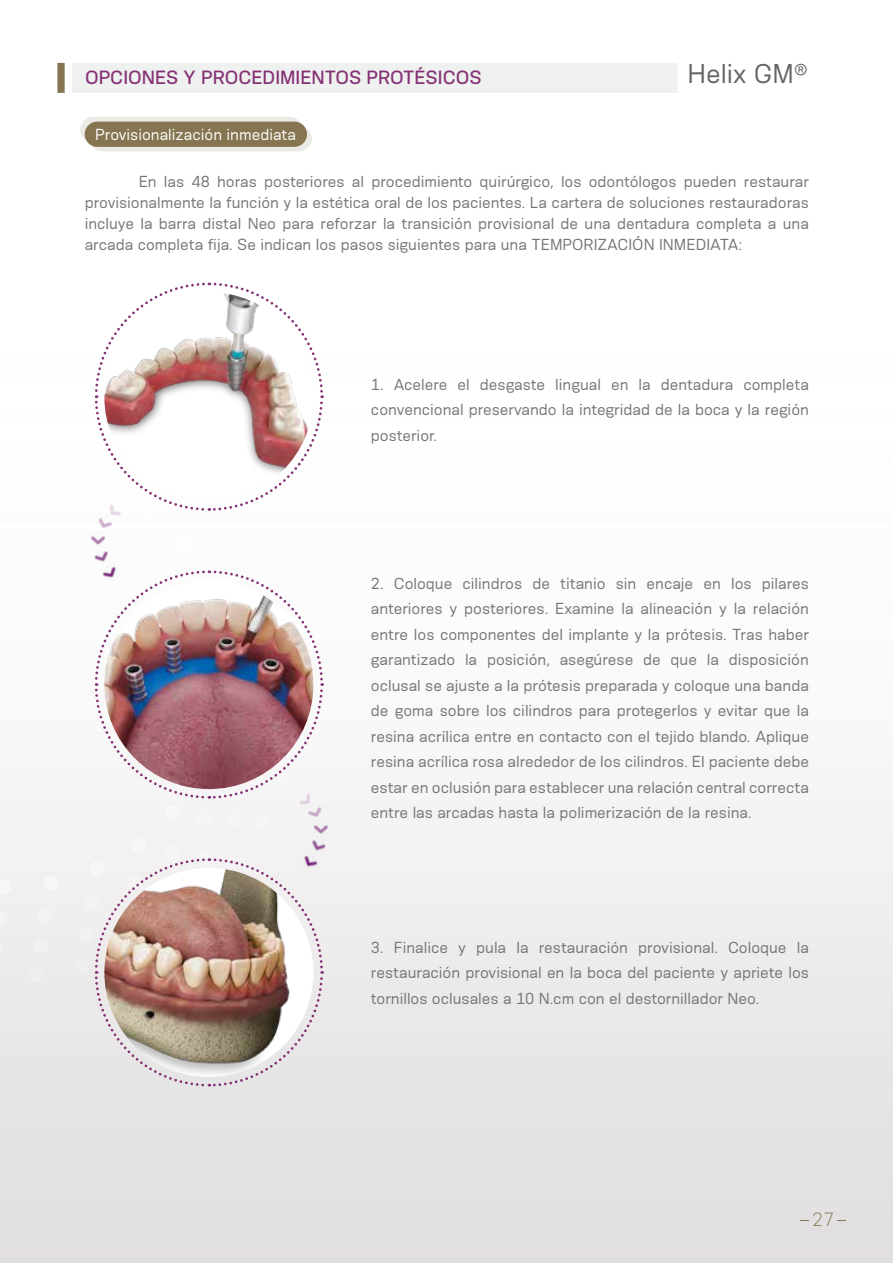
<style>
.page{position:relative;width:893px;height:1263px;background:#fff}
.page>*{position:absolute;margin:0;border:0;box-sizing:border-box;transform-origin:0 0}
.t1{font:25.5px "Konsens";color:#636569}
.t2{font:500 18px "Konsens";color:#853275}
.t3{font:300 18px "Konsens";color:#857550}
.t4{font:15px/25.5px "Konsens";color:#747575;text-align:justify}
.t5{font:15px "Konsens";color:#fff}
</style>
<div class="page">
<img style="left:0;top:62px;width:893px;height:1201px">
<svg style="left:3px;top:879px;width:1px;height:15px"></svg>
<svg style="left:15px;top:424px;width:1px;height:15px"></svg>
<svg style="left:0;top:910px;width:1px;height:15px"></svg>
<svg style="left:13px;top:397px;width:1px;height:15px"></svg>
<svg style="left:0;top:941px;width:1px;height:15px"></svg>
<div style="left:19px;top:694px;width:6px;height:297px;background:#f3f2f2"></div>
<svg style="left:17px;top:362px;width:8px;height:295px"></svg>
<svg style="left:10px;top:369px;width:1px;height:15px"></svg>
<svg style="left:0;top:658px;width:1px;height:16px"></svg>
<svg style="left:0;top:969px;width:1px;height:15px"></svg>
<svg style="left:80px;top:117px;width:222px;height:25px"></svg>
<svg style="left:90px;top:126px;width:222px;height:25px;fill:#857550"></svg>
<svg style="left:25px;top:281px;width:299px;height:807px"></svg>
<img style="left:104px;top:868px;width:209px;height:209px;border-radius:105px">
<img style="left:293px;top:785px;width:28px;height:28px">
<img style="left:303px;top:800px;width:28px;height:25px">
<img style="left:306px;top:834px;width:27px;height:25px">
<img style="left:310px;top:820px;width:23px;height:18px">
<img style="left:296px;top:850px;width:28px;height:26px">
<div style="left:72px;top:63px;width:606px;height:30px;background:#eff0f0"></div>
<div style="left:57px;top:63px;width:8px;height:30px;background:#857550"></div>
<p class="t2" style="left:85px;top:66px;width:398px">OPCIONES Y PROCEDIMIENTOS PROTÉSICOS</p>
<h1 class="t1" style="left:687px;top:58px;width:122px">Helix GM<sup>®</sup></h1>
<p class="t5" style="left:95px;top:125px;width:202px">Provisionalización inmediata</p>
<p class="t4" style="left:85px;top:170px;width:726px;line-height:21px;text-indent:54px">En las 48 horas posteriores al procedimiento quirúrgico, los odontólogos pueden restaurar provisionalmente la función y la estética oral de los pacientes. La cartera de soluciones restauradoras incluye la barra distal Neo para reforzar la transición provisional de una dentadura completa a una arcada completa fija. Se indican los pasos siguientes para una TEMPORIZACIÓN INMEDIATA:</p>
<p class="t4" style="left:371px;top:371px;width:439px">1. Acelere el desgaste lingual en la dentadura completa convencional preservando la integridad de la boca y la región posterior.</p>
<p class="t4" style="left:371px;top:570px;width:439px">2. Coloque cilindros de titanio sin encaje en los pilares anteriores y posteriores. Examine la alineación y la relación entre los componentes del implante y la prótesis. Tras haber garantizado la posición, asegúrese de que la disposición oclusal se ajuste a la prótesis preparada y coloque una banda de goma sobre los cilindros para protegerlos y evitar que la resina acrílica entre en contacto con el tejido blando. Aplique resina acrílica rosa alrededor de los cilindros. El paciente debe estar en oclusión para establecer una relación central correcta entre las arcadas hasta la polimerización de la resina.</p>
<p class="t4" style="left:371px;top:934px;width:439px">3. Finalice y pula la restauración provisional. Coloque la restauración provisional en la boca del paciente y apriete los tornillos oclusales a 10 N.cm con el destornillador Neo.</p>
<p class="t3" style="left:812px;top:1209px;width:23px">27</p>
</div>
